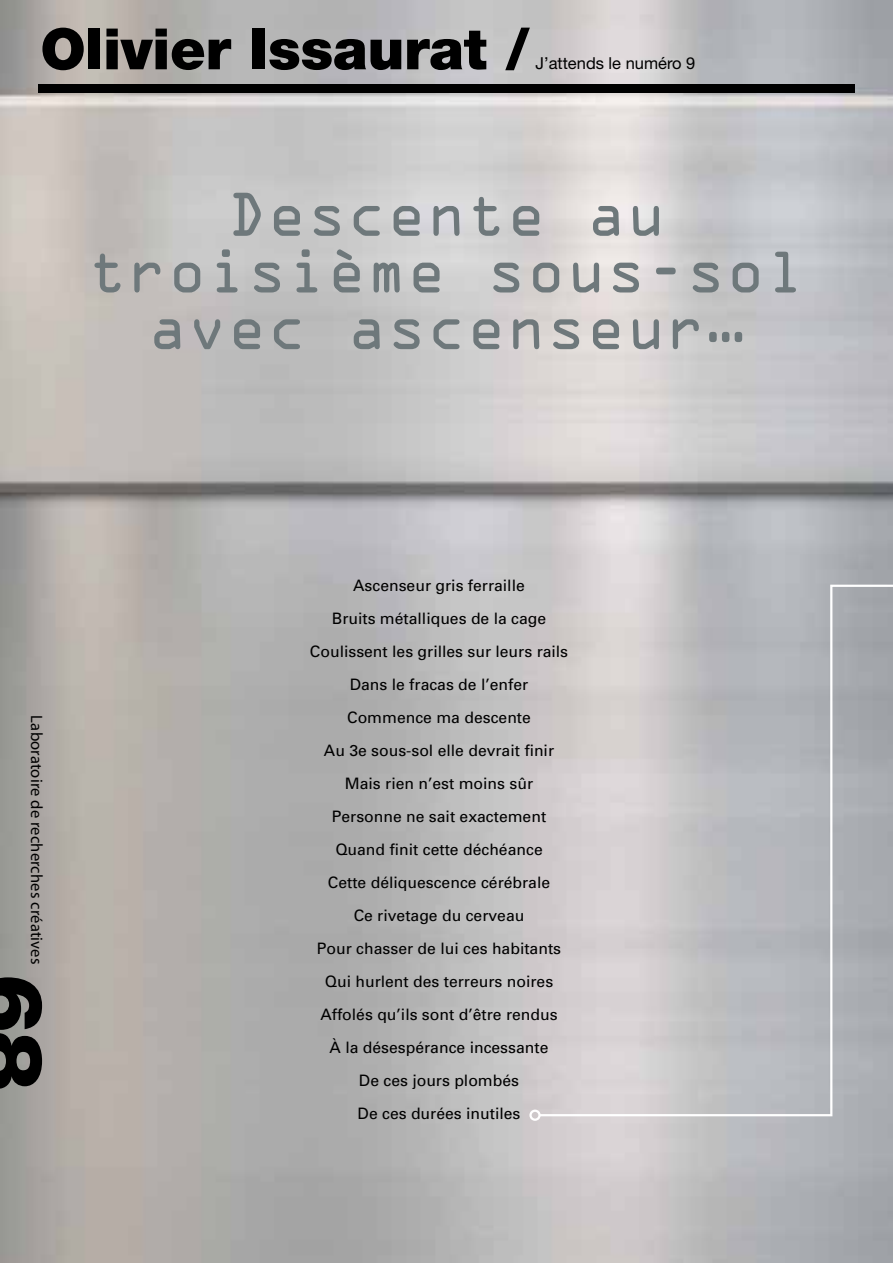
<style>
.page{position:relative;width:893px;height:1263px;background:#fff}
.page>*{position:absolute;margin:0;border:0;box-sizing:border-box;transform-origin:0 0}
.t1{font:900 90px "Helvetica Neue";color:#000}
.t2{font:900 57px "Helvetica Neue";letter-spacing:-.005em;color:#000}
.t3{font:55.35px/56.7px "OCRA Std";color:#6e787b;text-align:center}
.t4{font:16.5px "Myriad MM 400 600";letter-spacing:.01em;color:#000}
.t5{font:16.5px "Helvetica Neue";color:#000}
.t6{font:15.75px/33px "Univers";color:#000;text-align:center}
</style>
<div class="page">
<img style="left:0;top:0;width:893px;height:1263px">
<div style="left:38px;top:84px;width:817px;height:8px;background:#000"></div>
<svg style="left:537px;top:583px;width:356px;height:534px;background:#c0bfc2"></svg>
<div style="left:529px;top:1109px;width:12px;height:12px;border:2px solid #fff;border-radius:50%"></div>
<h2 class="t2" style="left:40px;top:15px;width:491px">Olivier Issaurat /</h2>
<p class="t5" style="left:536px;top:54px;width:161px">J’attends le numéro 9</p>
<h3 class="t3" style="left:88px;top:191px;width:719px">Descente au troisième sous-sol avec ascenseur…</h3>
<p class="t4" style="left:45px;top:715px;width:250px;rotate:90deg">Laboratoire de recherches créatives</p>
<h1 class="t1" style="left:64px;top:973px;width:119px;rotate:90deg">68</h1>
<p class="t6" style="left:310px;top:569px;width:260px">Ascenseur gris ferraille<br>Bruits métalliques de la cage<br>Coulissent les grilles sur leurs rails<br>Dans le fracas de l’enfer<br>Commence ma descente<br>Au 3e sous-sol elle devrait finir<br>Mais rien n’est moins sûr<br>Personne ne sait exactement<br>Quand finit cette déchéance<br>Cette déliquescence cérébrale<br>Ce rivetage du cerveau<br>Pour chasser de lui ces habitants<br>Qui hurlent des terreurs noires<br>Affolés qu’ils sont d’être rendus<br>À la désespérance incessante<br>De ces jours plombés<br>De ces durées inutiles</p>
</div>
